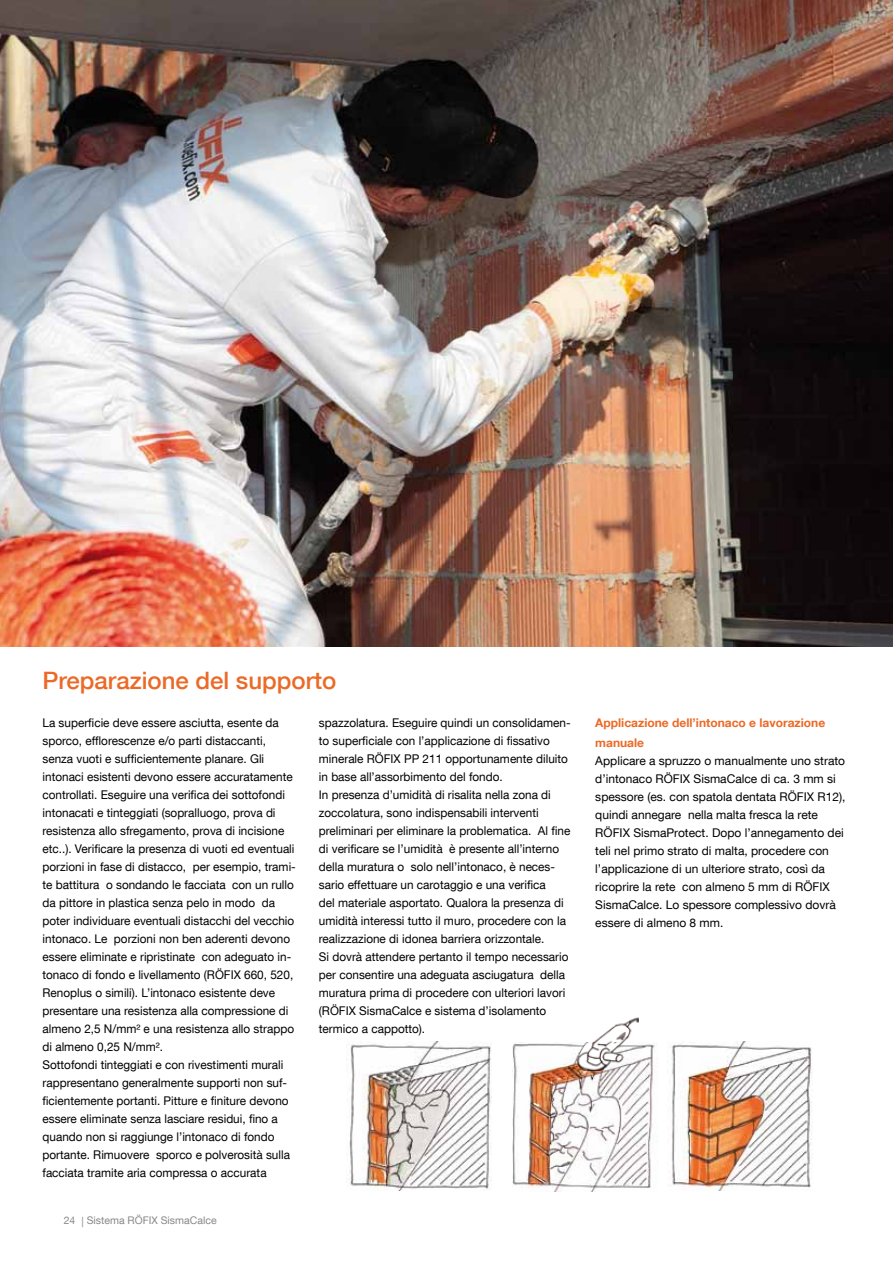
<style>
.page{position:relative;width:893px;height:1263px;background:#fff}
.page>*{position:absolute;margin:0;border:0;box-sizing:border-box;transform-origin:0 0}
.t1{font:500 24px "Helvetica Neue LT Com";color:#eb6a27}
.t2{font:12px/18px "Helvetica Neue LT Com";color:#000}
.t3{font:700 12px/19.5px "Helvetica Neue LT Com";color:#eb6a27}
.t4{font:10.5px "Helvetica Neue LT Com";color:#87888a}
</style>
<div class="page">
<img style="left:0;top:0;width:893px;height:646px">
<img style="left:349px;top:1041px;width:143px;height:149px">
<img style="left:671px;top:1041px;width:142px;height:149px">
<img style="left:513px;top:1042px;width:145px;height:149px">
<img style="left:577px;top:1017px;width:62px;height:54px">
<h1 class="t1" style="left:43px;top:665px;width:295px">Preparazione del supporto</h1>
<p class="t2" style="left:43px;top:714px;width:255px">La superficie deve essere asciutta, esente da sporco, efflorescenze e/o parti distaccanti, senza vuoti e sufficientemente planare. Gli intonaci esistenti devono essere accuratamente controllati. Eseguire una verifica dei sottofondi intonacati e tinteggiati (sopralluogo, prova di resistenza allo sfregamento, prova di incisione etc..). Verificare la presenza di vuoti ed eventuali porzioni in fase di distacco, per esempio, trami&shy;te battitura o sondando le facciata con un rullo da pittore in plastica senza pelo in modo da poter individuare eventuali distacchi del vecchio intonaco. Le porzioni non ben aderenti devono essere eliminate e ripristinate con adeguato in&shy;tonaco di fondo e livellamento (RÖFIX 660, 520, Renoplus o simili). L’intonaco esistente deve presentare una resistenza alla compressione di almeno 2,5 N/mm² e una resistenza allo strappo di almeno 0,25 N/mm².<br>Sottofondi tinteggiati e con rivestimenti murali rappresentano generalmente supporti non suf&shy;ficientemente portanti. Pitture e finiture devono essere eliminate senza lasciare residui, fino a quando non si raggiunge l’intonaco di fondo portante. Rimuovere sporco e polverosità sulla facciata tramite aria compressa o accurata</p>
<p class="t2" style="left:319px;top:714px;width:253px">spazzolatura. Eseguire quindi un consolidamen&shy;to superficiale con l’applicazione di fissativo minerale RÖFIX PP 211 opportunamente diluito in base all’assorbimento del fondo.<br>In presenza d’umidità di risalita nella zona di zoccolatura, sono indispensabili interventi preliminari per eliminare la problematica. Al fine di verificare se l’umidità è presente all’interno della muratura o solo nell’intonaco, è neces&shy;sario effettuare un carotaggio e una verifica<br>del materiale asportato. Qualora la presenza di umidità interessi tutto il muro, procedere con la realizzazione di idonea barriera orizzontale.<br>Si dovrà attendere pertanto il tempo necessario per consentire una adeguata asciugatura della muratura prima di procedere con ulteriori lavori (RÖFIX SismaCalce e sistema d’isolamento termico a cappotto).</p>
<p class="t3" style="left:595px;top:713px;width:231px">Applicazione dell’intonaco e lavorazione manuale</p>
<p class="t2" style="left:595px;top:751px;width:252px">Applicare a spruzzo o manualmente uno strato d’intonaco RÖFIX SismaCalce di ca. 3 mm si spessore (es. con spatola dentata RÖFIX R12), quindi annegare nella malta fresca la rete RÖFIX SismaProtect. Dopo l’annegamento dei teli nel primo strato di malta, procedere con l’applicazione di un ulteriore strato, così da ricoprire la rete con almeno 5 mm di RÖFIX SismaCalce. Lo spessore complessivo dovrà essere di almeno 8 mm.</p>
<p class="t4" style="left:64px;top:1214px;width:154px">24 | Sistema RÖFIX SismaCalce</p>
</div>
